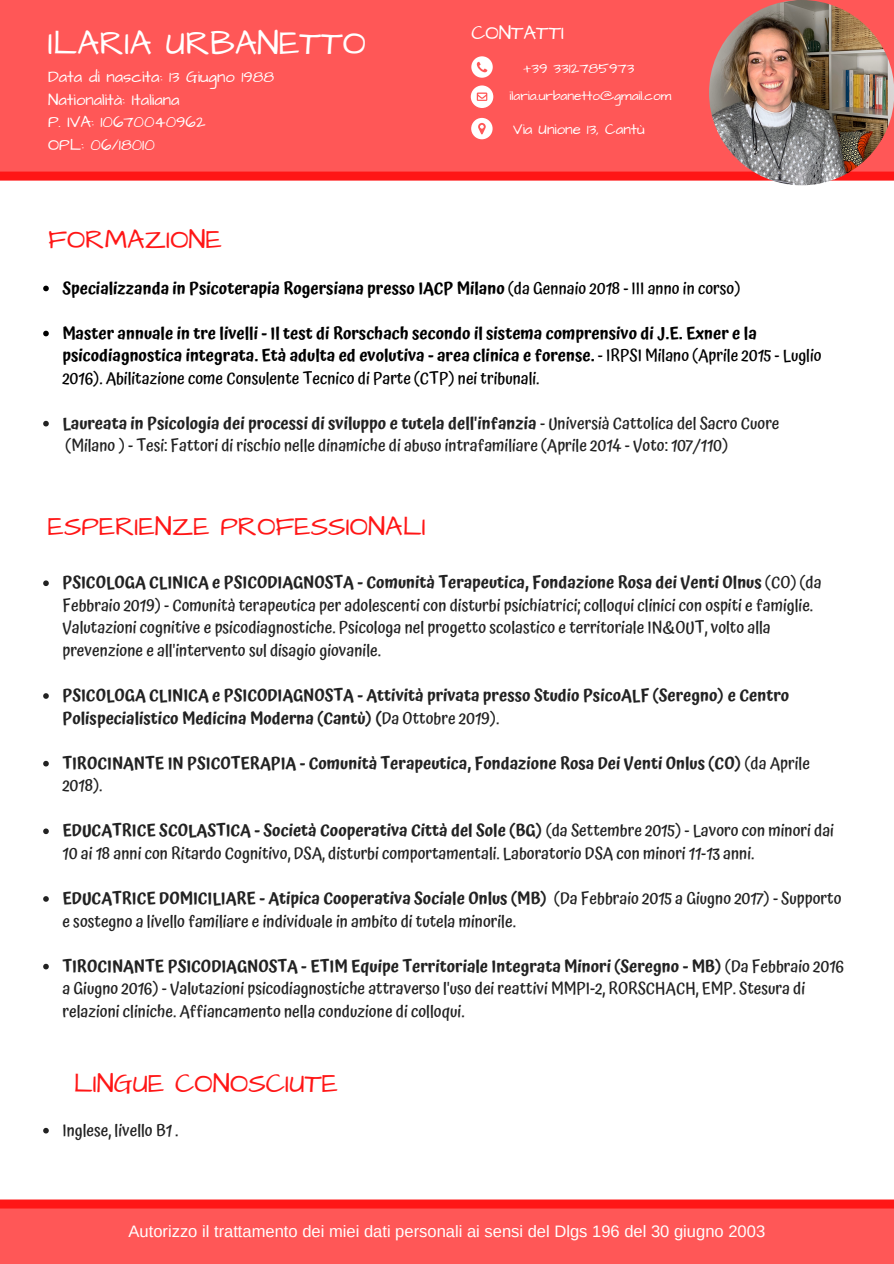
<style>
.page{position:relative;width:894px;height:1264px;background:#fff}
.page>*{position:absolute;margin:0;border:0;box-sizing:border-box;transform-origin:0 0}
.t1{font:34.8px "Architects Daughter";color:#fff}
.t2{font:27.3px "Architects Daughter";color:#ff1616}
.t3{font:19.8px "Architects Daughter";color:#fff}
.t4{font:500 16.5px/22.5px "Atma";color:#222}
.t5{font:600 16.5px/22.5px "Atma";color:#000}
.t6{font:600 16.5px/22.5px "Atma";color:#222}
.t7{font:16.5px/22.5px "Architects Daughter";color:#fff}
.t8{font:16.5px "Arimo";color:#fff}
.t9{font:15px "Architects Daughter";color:#fff}
.t10{font:13.5px "Architects Daughter";color:#fff}
.s1{font-weight:500}
.s2{font-weight:600}
</style>
<div class="page">
<div style="left:0;top:0;width:893px;height:181px;background:#ff5757"></div>
<svg style="left:0;top:1199px;width:893px;height:64px;background:#ff4f4f"></svg>
<svg style="left:470px;top:85px;width:23px;height:23px"></svg>
<svg style="left:471px;top:56px;width:21px;height:22px"></svg>
<svg style="left:471px;top:118px;width:21px;height:21px"></svg>
<svg style="left:43px;top:580px;width:6px;height:6px"></svg>
<svg style="left:43px;top:693px;width:6px;height:5px"></svg>
<svg style="left:43px;top:760px;width:6px;height:6px"></svg>
<svg style="left:43px;top:828px;width:6px;height:6px"></svg>
<svg style="left:43px;top:896px;width:6px;height:5px"></svg>
<svg style="left:43px;top:963px;width:6px;height:6px"></svg>
<img style="left:708px;top:0;width:185px;height:185px;border-radius:50%">
<svg style="left:43px;top:1127px;width:6px;height:6px"></svg>
<svg style="left:43px;top:286px;width:6px;height:5px"></svg>
<svg style="left:43px;top:331px;width:6px;height:5px"></svg>
<svg style="left:43px;top:421px;width:6px;height:5px"></svg>
<h1 class="t1" style="left:48px;top:19px;width:320px">ILARIA URBANETTO</h1>
<p class="t7" style="left:48px;top:66px;width:228px">Data di nascita: 13 Giugno 1988<br>Nationalità: Italiana<br>P. IVA: 10670040962<br>OPL: 06/18010</p>
<h2 class="t2" style="left:48px;top:221px;width:175px">FORMAZIONE</h2>
<p class="t3" style="left:471px;top:19px;width:94px">CONTATTI</p>
<p class="t9" style="left:523px;top:58px;width:112px">+39 3312785973</p>
<p class="t10" style="left:509px;top:87px;width:163px">ilaria.urbanetto@gmail.com</p>
<p class="t9" style="left:513px;top:119px;width:133px">Via Unione 13, Cantù</p>
<p class="t5" style="left:62px;top:276px;width:679px">Specializzanda in Psicoterapia Rogersiana presso IACP Milano <span class="s1">(da Gennaio 2018 - III anno in corso)</span></p>
<p class="t5" style="left:62px;top:321px;width:760px">Master annuale in tre livelli - Il test di Rorschach secondo il sistema comprensivo di J.E. Exner e la psicodiagnostica integrata. Età adulta ed evolutiva - area clinica e forense. <span class="s1">- IRPSI Milano (Aprile 2015 - Luglio<br>2016). Abilitazione come Consulente Tecnico di Parte (CTP) nei tribunali.</span></p>
<p class="t4" style="left:62px;top:412px;width:718px"><span class="s2">Laureata in Psicologia dei processi di sviluppo e tutela dell'infanzia</span> - Universià Cattolica del Sacro Cuore (Milano ) - Tesi: Fattori di rischio nelle dinamiche di abuso intrafamiliare (Aprile 2014 - Voto: 107/110)</p>
<h2 class="t2" style="left:48px;top:507px;width:379px">ESPERIENZE PROFESSIONALI</h2>
<p class="t4" style="left:62px;top:571px;width:760px"><span class="s2">PSICOLOGA CLINICA e PSICODIAGNOSTA - Comunità Terapeutica, Fondazione Rosa dei Venti Olnus</span> (CO) (da Febbraio 2019) - Comunità terapeutica per adolescenti con disturbi psichiatrici; colloqui clinici con ospiti e famiglie.<br>Valutazioni cognitive e psicodiagnostiche. Psicologa nel progetto scolastico e territoriale IN&amp;OUT, volto alla prevenzione e all'intervento sul disagio giovanile.</p>
<p class="t6" style="left:62px;top:684px;width:728px">PSICOLOGA CLINICA e PSICODIAGNOSTA - Attività privata presso Studio PsicoALF (Seregno) e Centro<br>Polispecialistico Medicina Moderna (Cantù) (<span class="s1">Da Ottobre 2019).</span></p>
<p class="t6" style="left:62px;top:751px;width:748px">TIROCINANTE IN PSICOTERAPIA - Comunità Terapeutica, Fondazione Rosa Dei Venti Onlus (CO) <span class="s1">(da Aprile<br>2018).</span></p>
<p class="t4" style="left:62px;top:819px;width:772px"><span class="s2">EDUCATRICE SCOLASTICA - Società Cooperativa Città del Sole (BG)</span> (da Settembre 2015) - Lavoro con minori dai<br>10 ai 18 anni con Ritardo Cognitivo, DSA, disturbi comportamentali. Laboratorio DSA con minori 11-13 anni.</p>
<p class="t4" style="left:62px;top:887px;width:780px"><span class="s2">EDUCATRICE DOMICILIARE - Atipica Cooperativa Sociale Onlus (MB)</span> (Da Febbraio 2015 a Giugno 2017) - Supporto e sostegno a livello familiare e individuale in ambito di tutela minorile.</p>
<p class="t4" style="left:62px;top:954px;width:782px"><span class="s2">TIROCINANTE PSICODIAGNOSTA - ETIM Equipe Territoriale Integrata Minori (Seregno - MB)</span> (Da Febbraio 2016 a Giugno 2016) - Valutazioni psicodiagnostiche attraverso l'uso dei reattivi MMPI-2, RORSCHACH, EMP. Stesura di relazioni cliniche. Affiancamento nella conduzione di colloqui.</p>
<h2 class="t2" style="left:74px;top:1064px;width:266px">LINGUE CONOSCIUTE</h2>
<p class="t4" style="left:62px;top:1118px;width:117px">Inglese, livello B1 .</p>
<p class="t8" style="left:128px;top:1222px;width:638px">Autorizzo il trattamento dei miei dati personali ai sensi del Dlgs 196 del 30 giugno 2003</p>
</div>
